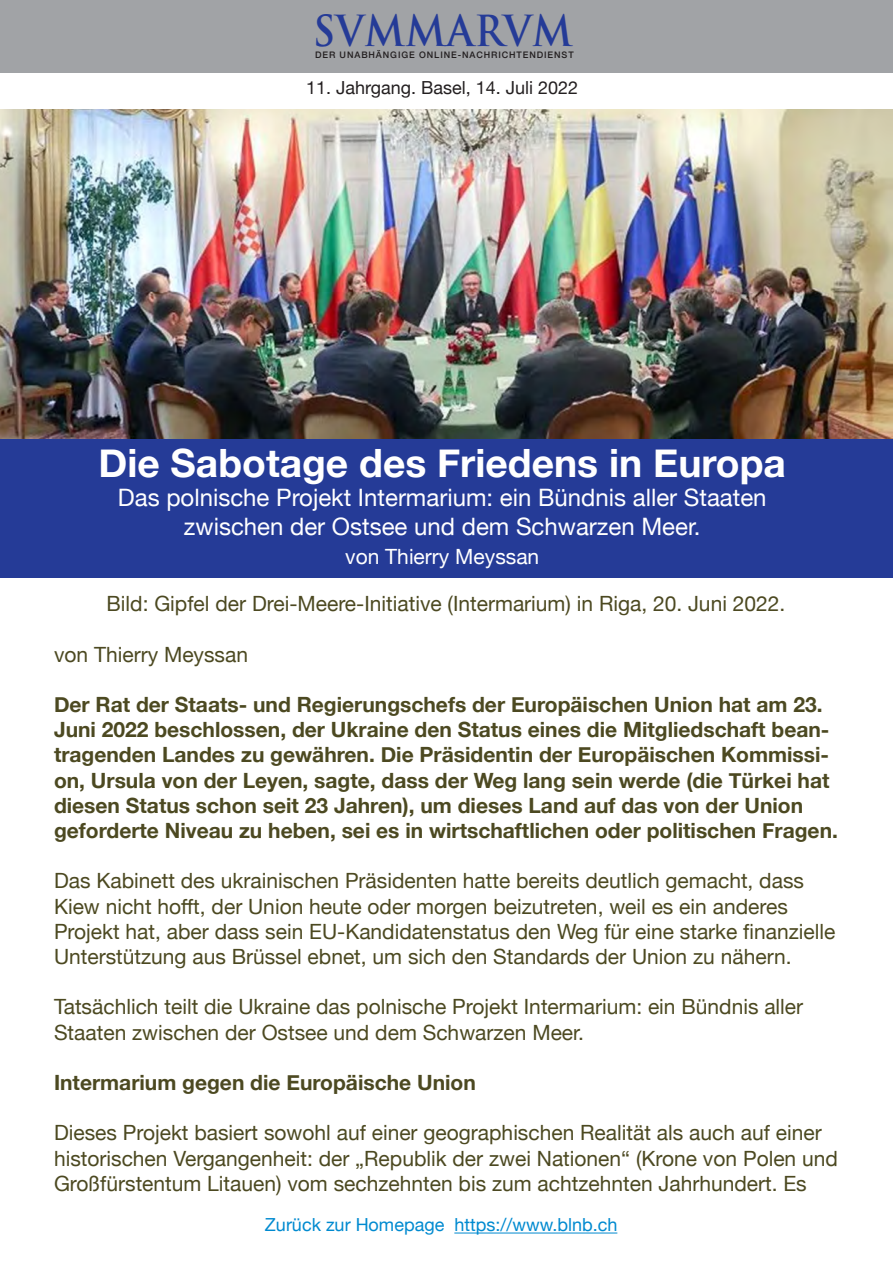
<style>
.page{position:relative;width:893px;height:1263px;background:#fff}
.page>*{position:absolute;margin:0;border:0;box-sizing:border-box;transform-origin:0 0}
.t1{font:700 41.7px "Trajan Pro";letter-spacing:.01em;color:#253b97;scale:.93 1}
.t2{font:700 39px "Helvetica Neue";color:#fff}
.t3{font:24px "Helvetica Neue";color:#fff}
.t4{font:21px/25.2px "Helvetica Neue";color:#4c4921}
.t5{font:700 21px/25.2px "Helvetica Neue";color:#4c4921}
.t6{font:21px "Helvetica Neue";color:#fff}
.t7{font:18px "Helvetica Neue";color:#008ad0}
.t8{font:18px "Helvetica Neue";color:#231f20}
.t9{font:500 9px "Helvetica Neue";letter-spacing:.1em;color:#231f20}
</style>
<div class="page">
<hr style="left:454px;top:1232px;width:163px;height:1px;background:#008ad0">
<div style="left:0;top:1px;width:893px;height:72px;background:#a1a3a6"></div>
<img style="left:0;top:109px;width:892px;height:330px">
<div style="left:0;top:439px;width:893px;height:138px;background:#253b97"></div>
<h1 class="t1" style="left:313px;top:5px;width:281px">SVMMARVM</h1>
<p class="t9" style="left:315px;top:47px;width:260px">DER UNABHÄNGIGE ONLINE-NACHRICHTENDIENST</p>
<p class="t8" style="left:306px;top:75px;width:273px">11. Jahrgang. Basel, 14. Juli 2022</p>
<p class="t2" style="left:98px;top:433px;width:689px">Die Sabotage des Friedens in Europa</p>
<p class="t3" style="left:118px;top:480px;width:650px">Das polnische Projekt Intermarium: ein Bündnis aller Staaten</p>
<p class="t3" style="left:184px;top:509px;width:518px">zwischen der Ostsee und dem Schwarzen Meer.</p>
<p class="t6" style="left:345px;top:541px;width:196px">von Thierry Meyssan</p>
<p class="t4" style="left:107px;top:592px;width:680px">Bild: Gipfel der Drei-Meere-Initiative (Intermarium) in Riga, 20. Juni 2022.</p>
<p class="t4" style="left:54px;top:643px;width:196px">von Thierry Meyssan</p>
<p class="t5" style="left:54px;top:692px;width:785px">Der Rat der Staats- und Regierungschefs der Europäischen Union hat am 23.<br>Juni 2022 beschlossen, der Ukraine den Status eines die Mitgliedschaft bean&shy;tragenden Landes zu gewähren. Die Präsidentin der Europäischen Kommissi&shy;on, Ursula von der Leyen, sagte, dass der Weg lang sein werde (die Türkei hat diesen Status schon seit 23 Jahren), um dieses Land auf das von der Union geforderte Niveau zu heben, sei es in wirtschaftlichen oder politischen Fragen.</p>
<p class="t4" style="left:54px;top:869px;width:783px">Das Kabinett des ukrainischen Präsidenten hatte bereits deutlich gemacht, dass Kiew nicht hofft, der Union heute oder morgen beizutreten, weil es ein anderes Projekt hat, aber dass sein EU-Kandidatenstatus den Weg für eine starke finanzielle Unterstützung aus Brüssel ebnet, um sich den Standards der Union zu nähern.</p>
<p class="t4" style="left:54px;top:995px;width:751px">Tatsächlich teilt die Ukraine das polnische Projekt Intermarium: ein Bündnis aller<br>Staaten zwischen der Ostsee und dem Schwarzen Meer.</p>
<p class="t5" style="left:54px;top:1070px;width:423px">Intermarium gegen die Europäische Union</p>
<p class="t4" style="left:54px;top:1121px;width:785px">Dieses Projekt basiert sowohl auf einer geographischen Realität als auch auf einer historischen Vergangenheit: der „Republik der zwei Nationen“ (Krone von Polen und<br>Großfürstentum Litauen) vom sechzehnten bis zum achtzehnten Jahrhundert. Es</p>
<p class="t7" style="left:265px;top:1212px;width:354px">Zurück zur Homepage https://www.blnb.ch</p>
</div>
